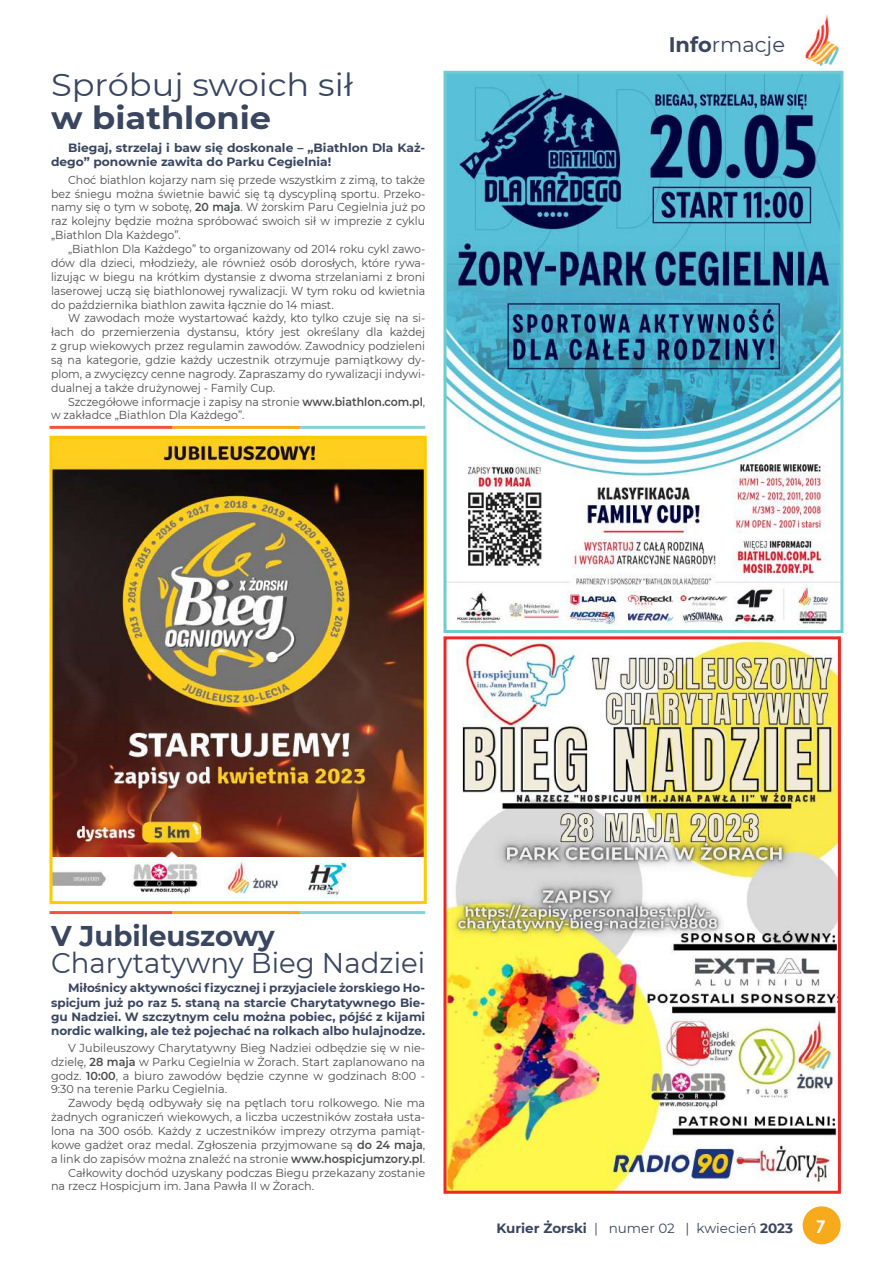
<style>
.page{position:relative;width:893px;height:1263px;background:#fff}
.page>*{position:absolute;margin:0;border:0;box-sizing:border-box;transform-origin:0 0}
.t1{font:31.5px "Montserrat";color:#3a465f;scale:1.07 1}
.t2{font:700 31.5px "Montserrat";color:#3a465f;scale:1.07 1}
.t3{font:28.5px "Montserrat";color:#3a465f}
.t4{font:700 28.5px "Montserrat";color:#3a465f}
.t5{font:21px "Montserrat";color:#3a465f}
.t6{font:18px "Fonarto";color:#fff}
.t7{font:13.5px "Montserrat";color:#3a465f}
.t8{font:700 12px/14.4px "Montserrat";color:#3a465f}
.t9{font:11.55px/13.8px "Montserrat";color:#4b4c4d;text-align:justify;scale:.95 1}
.t10{font:11.55px/13.8px "Montserrat";color:#4b4c4d;text-align:justify}
.s1{font-weight:600}
.s2{font-weight:700}
</style>
<div class="page">
<div style="left:803px;top:1206px;width:38px;height:38px;background:#f7aa1b;border-radius:50%"></div>
<img style="left:806px;top:15px;width:33px;height:51px">
<hr style="left:50px;top:426px;width:123px;height:3px;background:#ef553d">
<hr style="left:172px;top:426px;width:128px;height:3px;background:#f7aa1b">
<hr style="left:300px;top:426px;width:125px;height:3px;background:#87d2d6">
<hr style="left:50px;top:911px;width:123px;height:3px;background:#ef553d">
<hr style="left:172px;top:911px;width:128px;height:3px;background:#f7aa1b">
<hr style="left:300px;top:911px;width:125px;height:3px;background:#87d2d6">
<img style="left:54px;top:440px;width:369px;height:417px">
<img style="left:54px;top:857px;width:297px;height:41px">
<img style="left:447px;top:640px;width:390px;height:550px">
<div style="left:443px;top:636px;width:398px;height:558px;border:3px solid #ed2827"></div>
<img style="left:447px;top:75px;width:392px;height:551px">
<div style="left:443px;top:71px;width:400px;height:562px;border:3px solid #70cbd0"></div>
<div style="left:50px;top:436px;width:377px;height:468px;border:3px solid #fecb00"></div>
<h1 class="t1" style="left:51px;top:64px;width:284px">Spróbuj swoich sił</h1>
<h1 class="t2" style="left:51px;top:96px;width:207px">w biathlonie</h1>
<p class="t8" style="left:51px;top:140px;width:376px;text-indent:17px">Biegaj, strzelaj i baw się doskonale – „Biathlon Dla Każ&shy;dego” ponownie zawita do Parku Cegielnia!</p>
<p class="t9" style="left:51px;top:172px;width:395px;text-indent:17px">Choć biathlon kojarzy nam się przede wszystkim z zimą, to także bez śniegu można świetnie bawić się tą dyscypliną sportu. Przeko&shy;namy się o tym w sobotę, <span class="s1">20 maja</span>. W żorskim Paru Cegielnia już po raz kolejny będzie można spróbować swoich sił w imprezie z cyklu „Biathlon Dla Każdego”.</p>
<p class="t9" style="left:51px;top:242px;width:395px;text-indent:17px">„Biathlon Dla Każdego” to organizowany od 2014 roku cykl zawo&shy;dów dla dzieci, młodzieży, ale również osób dorosłych, które rywa&shy;lizując w biegu na krótkim dystansie z dwoma strzelaniami z broni laserowej uczą się biathlonowej rywalizacji. W tym roku od kwietnia do października biathlon zawita łącznie do 14 miast.</p>
<p class="t9" style="left:51px;top:311px;width:395px;text-indent:17px">W zawodach może wystartować każdy, kto tylko czuje się na si&shy;łach do przemierzenia dystansu, który jest określany dla każdej z grup wiekowych przez regulamin zawodów. Zawodnicy podzieleni są na kategorie, gdzie każdy uczestnik otrzymuje pamiątkowy dy&shy;plom, a zwycięzcy cenne nagrody. Zapraszamy do rywalizacji indywi&shy;dualnej a także drużynowej - Family Cup.</p>
<p class="t9" style="left:51px;top:394px;width:395px;text-indent:17px">Szczegółowe informacje i zapisy na stronie <span class="s1">www.biathlon.com.pl</span>, w zakładce „Biathlon Dla Każdego”.</p>
<h3 class="t5" style="left:669px;top:30px;width:118px"><span class="s2">Info</span>rmacje</h3>
<h2 class="t4" style="left:51px;top:915px;width:225px">V Jubileuszowy</h2>
<h2 class="t3" style="left:51px;top:943px;width:376px">Charytatywny Bieg Nadziei</h2>
<p class="t8" style="left:51px;top:980px;width:376px;text-align:justify;text-indent:17px">Miłośnicy aktywności fizycznej i przyjaciele żorskiego Ho&shy;spicjum już po raz 5. staną na starcie Charytatywnego Bie&shy;gu Nadziei. W szczytnym celu można pobiec, pójść z kijami nordic walking, ale też pojechać na rolkach albo hulajnodze.</p>
<p class="t10" style="left:51px;top:1040px;width:376px;text-indent:17px">V Jubileuszowy Charytatywny Bieg Nadziei odbędzie się w nie&shy;dzielę, <span class="s1">28 maja</span> w Parku Cegielnia w Żorach. Start zaplanowano na godz. <span class="s1">10:00</span>, a biuro zawodów będzie czynne w godzinach 8:00 - 9:30 na terenie Parku Cegielnia.</p>
<p class="t10" style="left:68px;top:1096px;width:359px">Zawody będą odbywały się na pętlach toru rolkowego. Nie ma</p>
<p class="t10" style="left:51px;top:1110px;width:376px">żadnych ograniczeń wiekowych, a liczba uczestników została usta-</p>
<p class="t10" style="left:51px;top:1123px;width:376px">lona na 300 osób. Każdy z uczestników imprezy otrzyma pamiąt-</p>
<p class="t10" style="left:51px;top:1137px;width:376px">kowe gadżet oraz medal. Zgłoszenia przyjmowane są <span class="s1">do 24 maja</span>,</p>
<p class="t10" style="left:51px;top:1151px;width:376px">a link do zapisów można znaleźć na stronie <span class="s1">www.hospicjumzory.pl</span>.</p>
<p class="t10" style="left:68px;top:1165px;width:359px">Całkowity dochód uzyskany podczas Biegu przekazany zostanie</p>
<p class="t10" style="left:51px;top:1179px;width:265px">na rzecz Hospicjum im. Jana Pawła II w Żorach.</p>
<p class="t7" style="left:496px;top:1219px;width:298px"><span class="s2">Kurier Żorski</span> | numer 02 | kwiecień <span class="s2">2023</span></p>
<h3 class="t6" style="left:816px;top:1215px;width:12px">7</h3>
</div>
